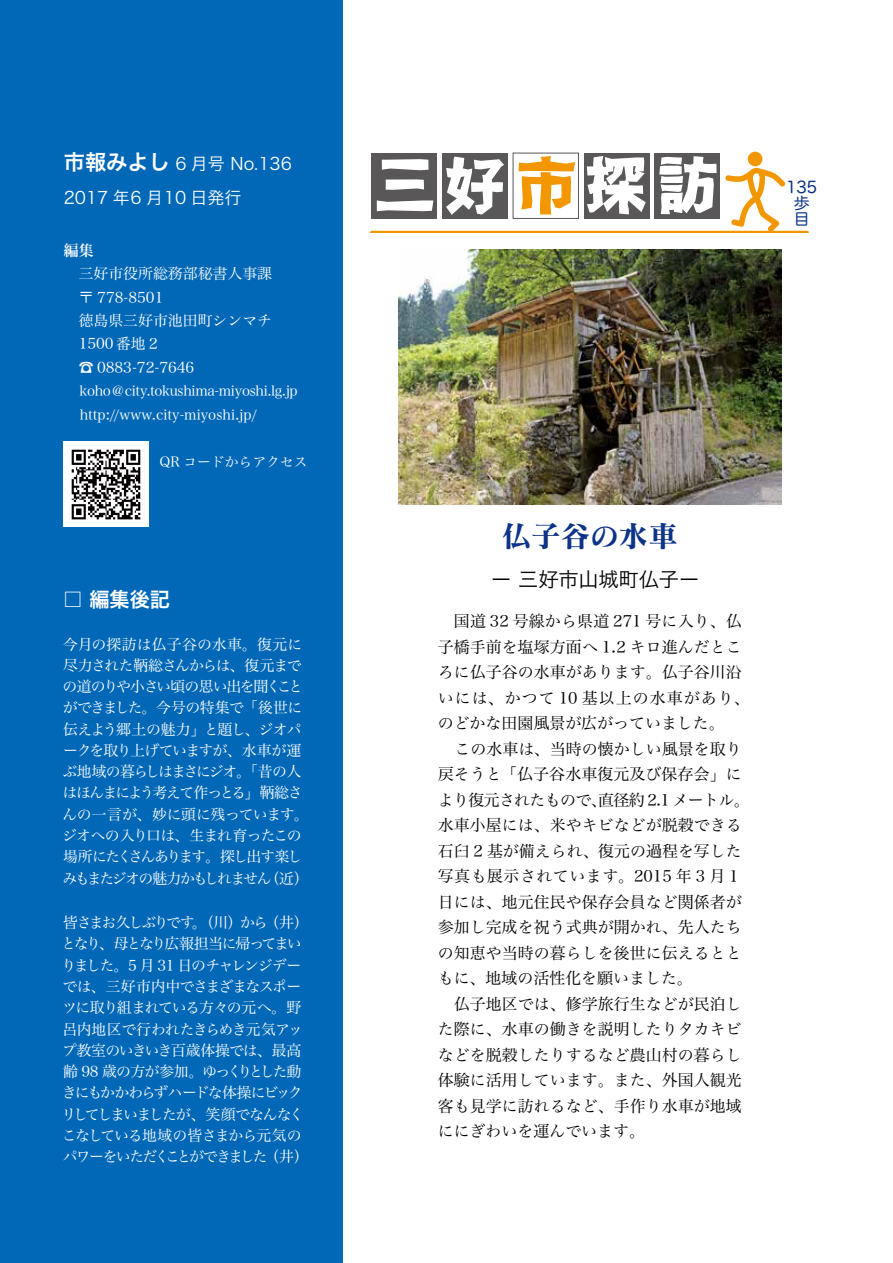
<style>
.page{position:relative;width:893px;height:1263px;background:#fff}
.page>*{position:absolute;margin:0;border:0;box-sizing:border-box;transform-origin:0 0}
.t1{font:29.7px "Matisse Pro N B";color:#0c3388}
.t2{font:21.3px "Hira Kaku Pro W6";color:#fff}
.t3{font:20.25px "Hira Kaku Pro W3";color:#000}
.t4{font:20.25px "Hira Kaku Pro W6";color:#fff}
.t5{font:16.95px "Hira Kaku Pro W3";color:#fff}
.t6{font:15.9px/25.5px "Hira Min Pro N W3";letter-spacing:.005em;color:#000}
.t7{font:15.9px/15.9px "Hira Maru Pro W4";color:#0c3388}
.t8{font:14.85px "Hira Min Pro W3";letter-spacing:-.07em;color:#fff}
.t9{font:14.85px "Hira Min Pro W3";color:#fff}
.t10{font:14.85px "Hira Min Pro W3";letter-spacing:-.13em;color:#fff}
.t11{font:14.85px "Hira Min Pro W3";letter-spacing:-.105em;color:#fff}
.t12{font:14.85px "Hira Min Pro W3";letter-spacing:-.04em;color:#fff}
.t13{font:14.85px "Hira Min Pro W3";letter-spacing:-.11em;color:#fff}
.t14{font:14.85px "Hira Min Pro W3";letter-spacing:-.115em;color:#fff}
.t15{font:14.85px "Hira Min Pro W3";letter-spacing:-.025em;color:#fff}
.t16{font:14.85px "Hira Min Pro W3";letter-spacing:-.05em;color:#fff}
.t17{font:14.85px "Hira Min Pro W3";letter-spacing:-.125em;color:#fff}
.t18{font:14.85px "Hira Min Pro W6";color:#fff}
.t19{font:13.8px/23.4px "Hira Min Pro W3";letter-spacing:-.02em;color:#fff}
.t20{font:13.8px "Hira Min Pro W3";color:#fff}
</style>
<div class="page">
<img style="left:398px;top:249px;width:383px;height:255px">
<div style="left:0;top:0;width:342px;height:1263px;background:#0068b7"></div>
<div style="left:372px;top:153px;width:65px;height:65px;background:#595757"></div>
<svg style="left:377px;top:159px;width:56px;height:52px"></svg>
<div style="left:442px;top:153px;width:66px;height:65px;background:#595757"></div>
<svg style="left:446px;top:157px;width:58px;height:58px"></svg>
<div style="left:513px;top:153px;width:66px;height:66px;border:1px solid #595757"></div>
<svg style="left:518px;top:156px;width:57px;height:58px"></svg>
<div style="left:584px;top:153px;width:65px;height:65px;background:#595757"></div>
<svg style="left:587px;top:156px;width:59px;height:58px"></svg>
<div style="left:655px;top:153px;width:65px;height:65px;background:#595757"></div>
<svg style="left:659px;top:156px;width:58px;height:58px"></svg>
<svg style="left:725px;top:167px;width:60px;height:64px"></svg>
<div style="left:748px;top:152px;width:14px;height:14px;background:#f39700;border-radius:50%"></div>
<hr style="left:372px;top:231px;width:435px;height:2px;background:#f39700">
<img style="left:64px;top:441px;width:85px;height:85px">
<h2 class="t2" style="left:64px;top:143px;width:108px">市報みよし</h2>
<p class="t5" style="left:64px;top:182px;width:179px">2017 年6 月10 日発行</p>
<p class="t18" style="left:64px;top:237px;width:31px">編集</p>
<p class="t9" style="left:79px;top:261px;width:195px">三好市役所総務部秘書人事課</p>
<p class="t8" style="left:79px;top:284px;width:86px">〒 778-8501</p>
<p class="t9" style="left:64px;top:308px;width:210px">　徳島県三好市池田町シンマチ</p>
<p class="t9" style="left:64px;top:331px;width:98px">　1500番地２</p>
<p class="t9" style="left:79px;top:355px;width:117px">☎ 0883-72-7646</p>
<p class="t19" style="left:80px;top:378px;width:220px">koho＠city.tokushima-miyoshi l g. j p. http://www.city-miyoshi.jp/</p>
<p class="t20" style="left:159px;top:450px;width:150px">QR コードからアクセス</p>
<p class="t5" style="left:175px;top:148px;width:118px">6 月号 No.136</p>
<p class="t4" style="left:63px;top:581px;width:109px">□ 編集後記</p>
<p class="t9" style="left:63px;top:631px;width:241px">今月の探訪は仏子谷の水車。復元に</p>
<p class="t8" style="left:63px;top:652px;width:240px">尽力された鞆総さんからは、復元まで</p>
<p class="t8" style="left:63px;top:674px;width:242px">の道のりや小さい頃の思い出を聞くこと</p>
<p class="t12" style="left:63px;top:695px;width:241px">ができました。今号の特集で「後世に</p>
<p class="t8" style="left:63px;top:716px;width:240px">伝えよう郷土の魅力」と題し、ジオパ</p>
<p class="t8" style="left:63px;top:738px;width:240px">ークを取り上げていますが、水車が運</p>
<p class="t11" style="left:63px;top:759px;width:240px">ぶ地域の暮らしはまさにジオ。「昔の人</p>
<p class="t13" style="left:63px;top:780px;width:242px">はほんまによう考えて作っとる」鞆総さ</p>
<p class="t15" style="left:62px;top:801px;width:248px">んの一言が、妙に頭に残っています。</p>
<p class="t8" style="left:62px;top:823px;width:241px">ジオへの入り口は、生まれ育ったこの</p>
<p class="t14" style="left:63px;top:844px;width:241px">場所にたくさんあります。探し出す楽し</p>
<p class="t8" style="left:265px;top:865px;width:45px">（近(</p>
<p class="t17" style="left:62px;top:865px;width:211px">みもまたジオの魅力かもしれません</p>
<p class="t8" style="left:192px;top:910px;width:52px">。（川）</p>
<p class="t8" style="left:264px;top:910px;width:46px">（井(</p>
<p class="t10" style="left:63px;top:910px;width:133px">皆さまお久しぶりです</p>
<p class="t10" style="left:61px;top:931px;width:242px">となり、母となり広報担当に帰ってまい</p>
<p class="t8" style="left:61px;top:952px;width:241px">りました。5 月 31 日のチャレンジデー</p>
<p class="t8" style="left:63px;top:974px;width:240px">では、三好市内中でさまざまなスポー</p>
<p class="t8" style="left:62px;top:995px;width:241px">ツに取り組まれている方々の元へ。野</p>
<p class="t12" style="left:62px;top:1016px;width:242px">呂内地区で行われたきらめき元気アッ</p>
<p class="t16" style="left:62px;top:1037px;width:241px">プ教室のいきいき百歳体操では、最高</p>
<p class="t8" style="left:63px;top:1059px;width:240px">齢 98 歳の方が参加。ゆっくりとした動</p>
<p class="t10" style="left:62px;top:1080px;width:242px">きにもかかわらずハードな体操にビック</p>
<p class="t11" style="left:61px;top:1101px;width:244px">リしてしまいましたが、笑顔でなんなく</p>
<p class="t8" style="left:62px;top:1122px;width:241px">こなしている地域の皆さまから元気の</p>
<p class="t8" style="left:264px;top:1144px;width:46px">（井(</p>
<p class="t8" style="left:240px;top:910px;width:29px">から</p>
<p class="t10" style="left:63px;top:1144px;width:206px">パワーをいただくことができました</p>
<p class="t7" style="left:786px;top:178px;width:33px">135</p>
<p class="t7" style="left:794px;top:194px;width:17px">歩目</p>
<h1 class="t1" style="left:501px;top:517px;width:178px">仏子谷の水車</h1>
<p class="t3" style="left:491px;top:561px;width:210px">ー三好市山城町仏子ー</p>
<p class="t6" style="left:438px;top:607px;width:313px">　国道 32 号線から県道 271 号に入り、仏子橋手前を塩塚方面へ 1.2 キロ進んだところに仏子谷の水車があります。仏子谷川沿いには、かつて 10 基以上の水車があり、のどかな田園風景が広がっていました。<br>　この水車は、当時の懐かしい風景を取り戻そうと「仏子谷水車復元及び保存会」により復元されたもので直径約 2.1 メートル。</p>
<p class="t6" style="left:438px;top:785px;width:306px;text-indent:153px">、<br>水車小屋には、米やキビなどが脱穀できる石臼 2 基が備えられ、復元の過程を写した写真も展示されています。2015 年 3 月１日には、地元住民や保存会員など関係者が参加し完成を祝う式典が開かれ、先人たちの知恵や当時の暮らしを後世に伝えるとともに、地域の活性化を願いました。<br>　仏子地区では、修学旅行生などが民泊した際に、水車の働きを説明したりタカキビなどを脱穀したりするなど農山村の暮らし体験に活用しています。また、外国人観光客も見学に訪れるなど、手作り水車が地域ににぎわいを運んでいます。</p>
</div>
